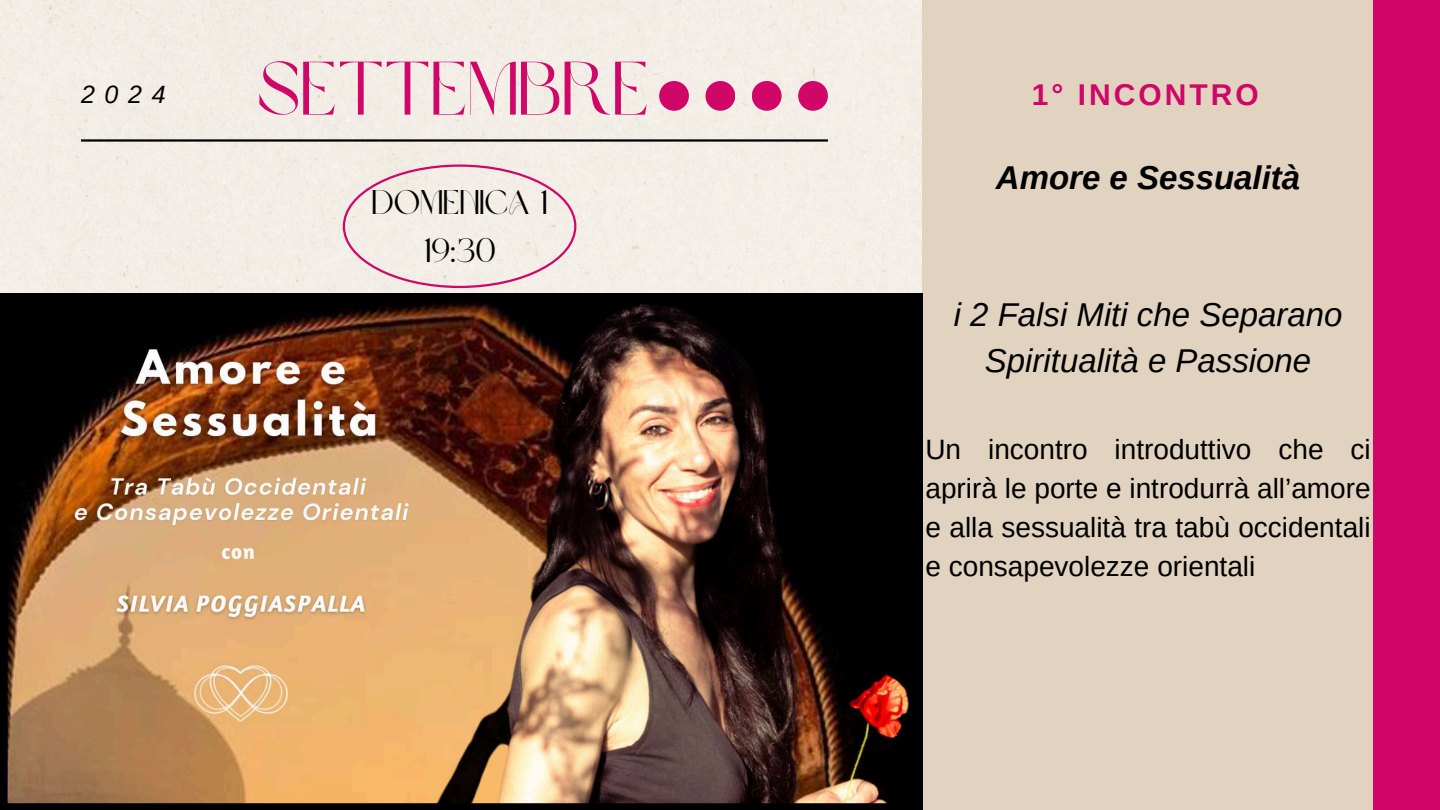
<style>
.page{position:relative;width:1440px;height:810px;background:#fff}
.page>*{position:absolute;margin:0;border:0;box-sizing:border-box;transform-origin:0 0}
.t1{font:75px "Brown Sugar";color:#d00768}
.t2{font:34px/47.2px "Brown Sugar";color:#000;text-align:center}
.t3{font:italic 33px/45.8px "Arimo";color:#000;text-align:center}
.t4{font:italic 700 33px "Arimo";color:#000}
.t5{font:700 30px "Arimo";letter-spacing:.1em;color:#d00768}
.t6{font:28px/39px "Arimo";color:#000;text-align:justify}
.t7{font:italic 25px "Arimo";color:#000}
</style>
<div class="page">
<div style="left:0;top:0;width:922px;height:810px;background:#f2eee7"></div>
<div style="left:343px;top:164px;width:233px;height:124px;background:#f2eee7"></div>
<div style="left:922px;top:0;width:452px;height:810px;background:#e1d3bf"></div>
<hr style="left:81px;top:139px;width:747px;height:3px;background:#000">
<div style="left:798px;top:81px;width:30px;height:30px;background:#d00768;border-radius:50%"></div>
<div style="left:752px;top:81px;width:30px;height:30px;background:#d00768;border-radius:50%"></div>
<div style="left:705px;top:81px;width:30px;height:30px;background:#d00768;border-radius:50%"></div>
<div style="left:659px;top:81px;width:30px;height:30px;background:#d00768;border-radius:50%"></div>
<div style="left:1374px;top:0;width:66px;height:810px;background:#d00768"></div>
<img style="left:1px;top:293px;width:921px;height:517px">
<p class="t7" style="left:81px;top:81px;width:86px">2024</p>
<h1 class="t1" style="left:257px;top:58px;width:394px">SETTEMBRE</h1>
<p class="t2" style="left:372px;top:182px;width:177px">DOMENICA 1<br>19:30</p>
<p class="t5" style="left:1032px;top:78px;width:228px">1° INCONTRO</p>
<p class="t4" style="left:996px;top:159px;width:306px">Amore e Sessualità</p>
<p class="t3" style="left:954px;top:292px;width:390px">i 2 Falsi Miti che Separano<br>Spiritualità e Passione</p>
<p class="t6" style="left:925px;top:430px;width:447px">Un incontro introduttivo che ci aprirà le porte e introdurrà all’amore e alla sessualità tra tabù occidentali e consapevolezze orientali</p>
</div>
